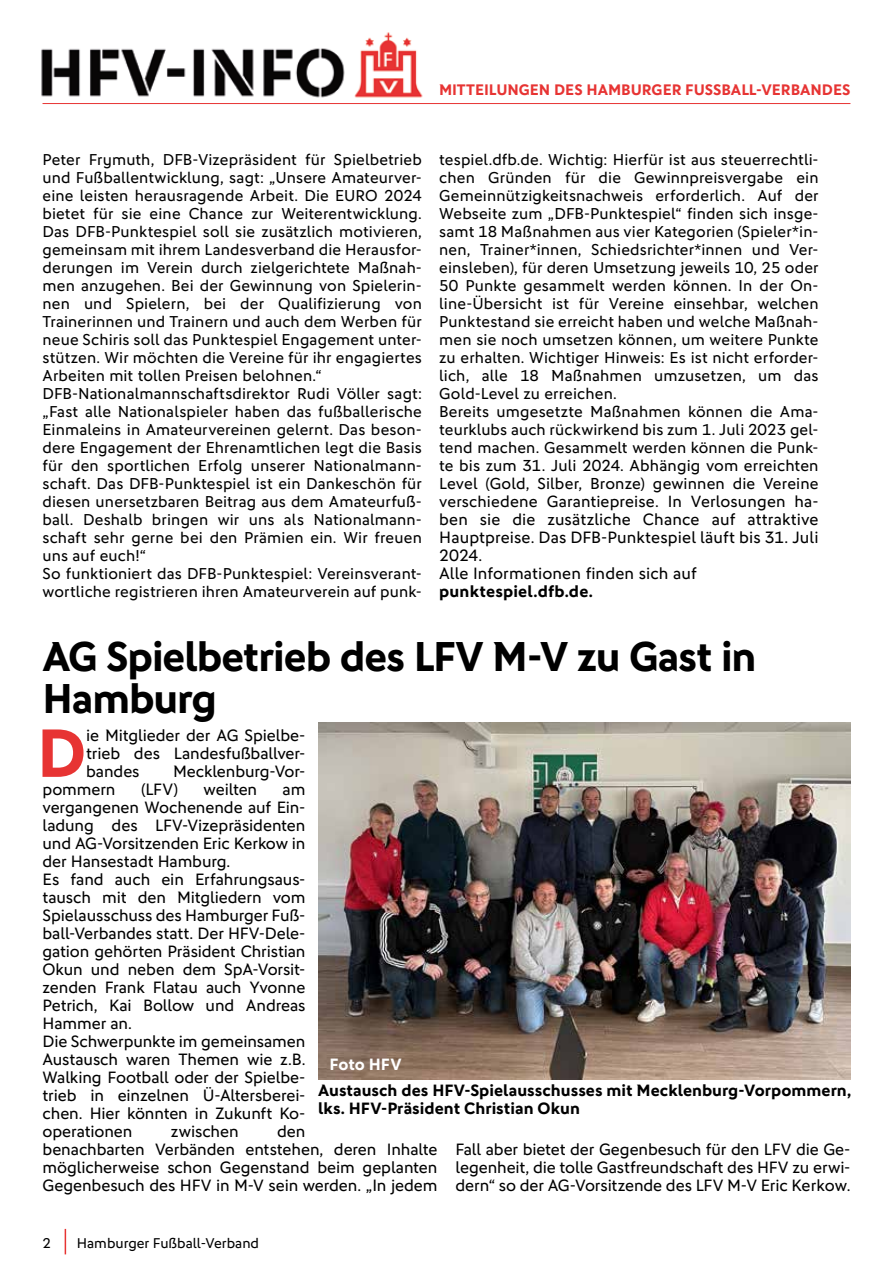
<style>
.page{position:relative;width:893px;height:1263px;background:#fff}
.page>*{position:absolute;margin:0;border:0;box-sizing:border-box;transform-origin:0 0}
.t1{font:700 68.7px "DFB Sans";color:#e73433}
.t2{font:700 42px/42px "DFB Sans";letter-spacing:-.025em;color:#000}
.t3{font:16.5px/18px "DFB Sans";letter-spacing:-.005em;color:#000}
.t4{font:700 16.5px/18px "DFB Sans";color:#000}
.t5{font:700 16.5px "DFB Sans";letter-spacing:-.005em;color:#fff}
.t6{font:16.35px "DFB Sans";letter-spacing:.01em;color:#000}
.t7{font:16.05px/18px "DFB Sans";letter-spacing:.01em;color:#000}
.t8{font:15.9px/18px "DFB Sans";letter-spacing:.01em;color:#000}
.t9{font:700 15.3px "DFB Sans";color:#e73433}
.t10{font:14.25px "DFB Sans";color:#000}
.s1{font-size:15.9px}
.s2{font-size:16.05px}
.s3{font-size:16.35px}
</style>
<div class="page">
<svg style="left:65px;top:1229px;width:1px;height:25px"></svg>
<img style="left:41px;top:32px;width:382px;height:66px">
<hr style="left:43px;top:103px;width:807px;height:1px;background:#e73433">
<img style="left:318px;top:723px;width:532px;height:356px">
<p class="t9" style="left:439px;top:80px;width:413px">MITTEILUNGEN DES HAMBURGER FUSSBALL-VERBANDES</p>
<p class="t8" style="left:43px;top:150px;width:381px">Peter Frymuth, DFB-Vizepräsident für Spielbetrieb und Fußballentwicklung, sagt: „Unsere Amateurver&shy;eine leisten herausragende Arbeit. Die EURO 2024 bietet für sie eine Chance zur Weiterentwicklung.<br>Das DFB-Punktespiel soll sie zusätzlich motivieren, gemeinsam mit ihrem Landesverband die Herausfor&shy;derungen im Verein durch zielgerichtete Maßnah&shy;men anzugehen. Bei der Gewinnung von Spielerin&shy;nen und Spielern, bei der Qualifizierung von Trainerinnen und Trainern und auch dem Werben für neue Schiris soll das Punktespiel Engagement unter&shy;stützen. Wir möchten die Vereine für ihr engagiertes Arbeiten mit tollen Preisen belohnen.“ DFB-Nationalmannschaftsdirektor Rudi Völler sagt: „Fast alle Nationalspieler haben das fußballerische Einmaleins in Amateurvereinen gelernt. Das beson&shy;dere Engagement der Ehrenamtlichen legt die Basis für den sportlichen Erfolg unserer Nationalmann&shy;schaft. Das DFB-Punktespiel ist ein Dankeschön für diesen unersetzbaren Beitrag aus dem Amateurfuß&shy;ball. Deshalb bringen wir uns als Nationalmann&shy;schaft sehr gerne bei den Prämien ein. Wir freuen uns auf euch!“<br>So funktioniert das DFB-Punktespiel: Vereinsverant&shy;wortliche registrieren ihren Amateurverein auf punk-</p>
<p class="t8" style="left:439px;top:150px;width:381px">tespiel.dfb.de. Wichtig: Hierfür ist aus steuerrechtli&shy;chen Gründen für die Gewinnpreisvergabe ein Gemeinnützigkeitsnachweis erforderlich. Auf der Webseite zum „DFB-Punktespiel“ finden sich insge&shy;samt 18 Maßnahmen aus vier Kategorien (Spieler*in&shy;nen, Trainer*innen, Schiedsrichter*innen und Ver&shy;einsleben), für deren Umsetzung jeweils 10, 25 oder 50 Punkte gesammelt werden können. In der On&shy;line-Übersicht ist für Vereine einsehbar, welchen Punktestand sie erreicht haben und welche Maßnah&shy;men sie noch umsetzen können, um weitere Punkte zu erhalten. Wichtiger Hinweis: Es ist nicht erforder&shy;lich, alle 18 Maßnahmen umzusetzen, um das Gold-Level zu erreichen.<br>Bereits umgesetzte Maßnahmen können die Ama&shy;teurklubs auch rückwirkend bis zum 1. Juli 2023 gel&shy;tend machen. Gesammelt werden können die Punk-</p>
<p class="t7" style="left:439px;top:456px;width:381px"><span class="s1">te</span> bis zum 31. Juli 2024. Abhängig vom erreichten<br>Level (Gold, Silber, Bronze) gewinnen die Vereine</p>
<p class="t6" style="left:439px;top:492px;width:381px"><span class="s2">verschie</span>dene Garantiepreise. In Verlosungen ha-</p>
<p class="t3" style="left:439px;top:510px;width:381px"><span class="s3">ben sie die zu</span>sätzliche Chance auf attraktive Hauptpreise. Das DFB-Punktespiel läuft bis 31. Juli 2024.<br>Alle Informationen finden sich auf</p>
<p class="t4" style="left:439px;top:582px;width:155px">punktespiel.dfb.de.</p>
<h2 class="t2" style="left:43px;top:635px;width:715px">AG Spielbetrieb des LFV M-V zu Gast in<br>Hamburg</h2>
<h1 class="t1" style="left:37px;top:712px;width:51px">D</h1>
<p class="t3" style="left:86px;top:726px;width:221px;text-align:justify">ie Mitglieder der AG Spielbe&shy;trieb des Landesfußballver&shy;bandes</p>
<p class="t3" style="left:173px;top:762px;width:134px">Mecklenburg-Vor-</p>
<p class="t3" style="left:43px;top:780px;width:75px">pommern</p>
<p class="t3" style="left:141px;top:780px;width:39px">(LFV)</p>
<p class="t3" style="left:204px;top:780px;width:55px">weilten</p>
<p class="t3" style="left:43px;top:780px;width:264px;text-indent:240px">am vergangenen Wochenende auf Ein&shy;ladung des LFV-Vizepräsidenten und AG-Vorsitzenden Eric Kerkow in der Hansestadt Hamburg.<br>Es fand auch ein Erfahrungsaus&shy;tausch mit den Mitgliedern vom<br>Spielausschuss des Hamburger Fuß&shy;ball-Verbandes statt. Der HFV-Dele&shy;gation gehörten Präsident Christian<br>Okun und neben dem SpA-Vorsit&shy;zenden Frank Flatau auch Yvonne<br>Petrich, Kai Bollow und Andreas<br>Hammer an.<br>Die Schwerpunkte im gemeinsamen<br>Austausch waren Themen wie z.B.<br>Walking Football oder der Spielbe&shy;trieb in einzelnen Ü-Altersberei&shy;chen. Hier könnten in Zukunft Ko&shy;operationen</p>
<p class="t5" style="left:330px;top:1054px;width:74px">Foto HFV</p>
<p class="t4" style="left:318px;top:1081px;width:535px">Austausch des HFV-Spielausschusses mit Mecklenburg-Vorpommern, lks. HFV-Präsident Christian Okun</p>
<p class="t3" style="left:43px;top:1122px;width:396px;text-indent:235px">den<br>benachbarten Verbänden entstehen, deren Inhalte möglicherweise schon Gegenstand beim geplanten Gegenbesuch des HFV in M-V sein werden. „In jedem</p>
<p class="t3" style="left:171px;top:1122px;width:69px">zwischen</p>
<p class="t3" style="left:455px;top:1140px;width:396px;text-align:justify">Fall aber bietet der Gegenbesuch für den LFV die Ge&shy;legenheit, die tolle Gastfreundschaft des HFV zu erwi&shy;dern“ so der AG-Vorsitzende des LFV M-V Eric Kerkow.</p>
<p class="t10" style="left:43px;top:1235px;width:10px">2</p>
<p class="t10" style="left:77px;top:1235px;width:184px">Hamburger Fußball-Verband</p>
</div>
